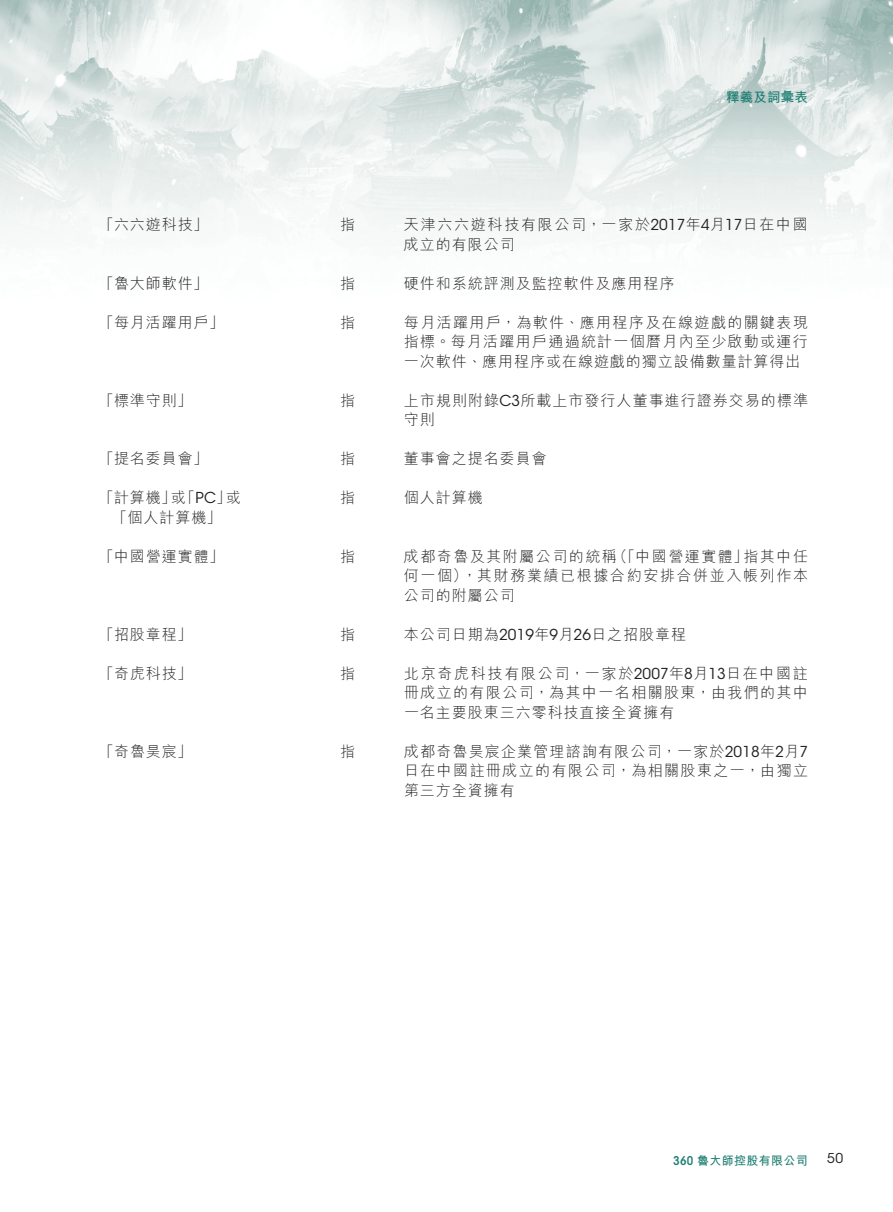
<style>
.page{position:relative;width:893px;height:1212px;background:#fff}
.page>*{position:absolute;margin:0;border:0;box-sizing:border-box;transform-origin:0 0}
.t1{font:300 15px/19.5px "M Hei HK";letter-spacing:.08em;color:#231f20}
.t2{font:300 15px "M Hei HK";letter-spacing:.115em;color:#231f20}
.t3{font:300 15px "M Hei HK";letter-spacing:.11em;color:#231f20}
.t4{font:300 15px "M Hei HK";letter-spacing:.1em;color:#231f20}
.t5{font:700 13.5px "M Hei HK";letter-spacing:.015em;color:#1e7e72}
.t6{font:13.5px "ITC Avant Garde Std";color:#231f20}
.t7{font:700 12px "M Hei HK";letter-spacing:.03em;color:#1e7e72}
.s1{font-family:"ITC Avant Garde Std";font-weight:400}
.s2{font-family:"ITC Avant Garde Std";font-weight:600;font-stretch:condensed}
</style>
<div class="page">
<img style="left:0;top:0;width:893px;height:237px">
<p class="t5" style="left:726px;top:87px;width:83px">釋義及詞彙表</p>
<p class="t1" style="left:99px;top:215px;width:111px">「六六遊科技」</p>
<p class="t1" style="left:340px;top:215px;width:16px">指</p>
<p class="t2" style="left:404px;top:217px;width:405px">天津六六遊科技有限公司，一家於<span class="s1">2017</span>年 月<span class="s1">4 17</span>日在中國</p>
<p class="t1" style="left:99px;top:273px;width:111px">「魯大師軟件」</p>
<p class="t1" style="left:340px;top:273px;width:16px">指</p>
<p class="t1" style="left:404px;top:234px;width:112px">成立的有限公司</p>
<p class="t1" style="left:404px;top:273px;width:272px">硬件和系統評測及監控軟件及應用程序</p>
<p class="t1" style="left:99px;top:312px;width:127px">「每月活躍用戶」</p>
<p class="t1" style="left:340px;top:312px;width:16px">指</p>
<p class="t1" style="left:404px;top:312px;width:406px">每月活躍用戶，為軟件、應用程序及在線遊戲的關鍵表現</p>
<p class="t1" style="left:99px;top:390px;width:95px">「標準守則」</p>
<p class="t1" style="left:340px;top:390px;width:16px">指</p>
<p class="t1" style="left:404px;top:332px;width:405px">指標。每月活躍用戶通過統計一個曆月內至少啟動或運行一次軟件、應用程序或在線遊戲的獨立設備數量計算得出</p>
<p class="t1" style="left:404px;top:390px;width:406px">上市規則附錄<span class="s1">C3</span>所載上市發行人董事進行證券交易的標準</p>
<p class="t1" style="left:99px;top:449px;width:111px">「提名委員會」</p>
<p class="t1" style="left:340px;top:449px;width:16px">指</p>
<p class="t1" style="left:404px;top:410px;width:32px">守則</p>
<p class="t1" style="left:404px;top:449px;width:144px">董事會之提名委員會</p>
<p class="t1" style="left:99px;top:488px;width:134px">「計算機」「<span class="s1">PC</span>」</p>
<p class="t1" style="left:112px;top:488px;width:111px;text-indent:58px">或<br>「個人計算機「</p>
<p class="t1" style="left:404px;top:488px;width:80px">個人計算機</p>
<p class="t1" style="left:226px;top:488px;width:16px">或</p>
<p class="t1" style="left:340px;top:488px;width:16px">指</p>
<p class="t1" style="left:99px;top:546px;width:127px">「中國營運實體」</p>
<p class="t1" style="left:340px;top:546px;width:16px">指</p>
<p class="t4" style="left:404px;top:549px;width:214px">成都奇魯及其附屬公司的統稱</p>
<p class="t1" style="left:612px;top:546px;width:137px">（「中國營運實體」</p>
<p class="t1" style="left:743px;top:546px;width:66px">指其中任</p>
<p class="t1" style="left:99px;top:624px;width:95px">「招股章程」</p>
<p class="t1" style="left:340px;top:624px;width:16px">指</p>
<p class="t1" style="left:404px;top:566px;width:112px">何一個）<br>公司的附屬公司</p>
<p class="t1" style="left:404px;top:624px;width:284px">本公司日期為<span class="s1">2019</span>年 月<span class="s1">9 26</span>日之招股章程</p>
<p class="t3" style="left:462px;top:568px;width:347px">，其財務業績已根據合約安排合併並入帳列作本</p>
<p class="t1" style="left:99px;top:663px;width:95px">「奇虎科技」</p>
<p class="t1" style="left:340px;top:663px;width:16px">指</p>
<p class="t2" style="left:404px;top:666px;width:405px">北京奇虎科技有限公司，一家於<span class="s1">2007</span>年 月<span class="s1">8 13</span>日在中國註</p>
<p class="t1" style="left:99px;top:741px;width:95px">「奇魯昊宸」</p>
<p class="t1" style="left:340px;top:741px;width:16px">指</p>
<p class="t1" style="left:404px;top:683px;width:406px">冊成立的有限公司，為其中一名相關股東，由我們的其中一名主要股東三六零科技直接全資擁有</p>
<p class="t1" style="left:404px;top:741px;width:405px">成都奇魯昊宸企業管理諮詢有限公司，一家於<span class="s1">2018</span>年 月<span class="s1">2 7</span></p>
<p class="t1" style="left:404px;top:761px;width:406px">日在中國註冊成立的有限公司，為相關股東之一，由獨立第三方全資擁有</p>
<p class="t7" style="left:673px;top:1152px;width:136px"><span class="s2">360</span> 魯大師控股有限公司</p>
<p class="t6" style="left:827px;top:1150px;width:17px">50</p>
</div>
